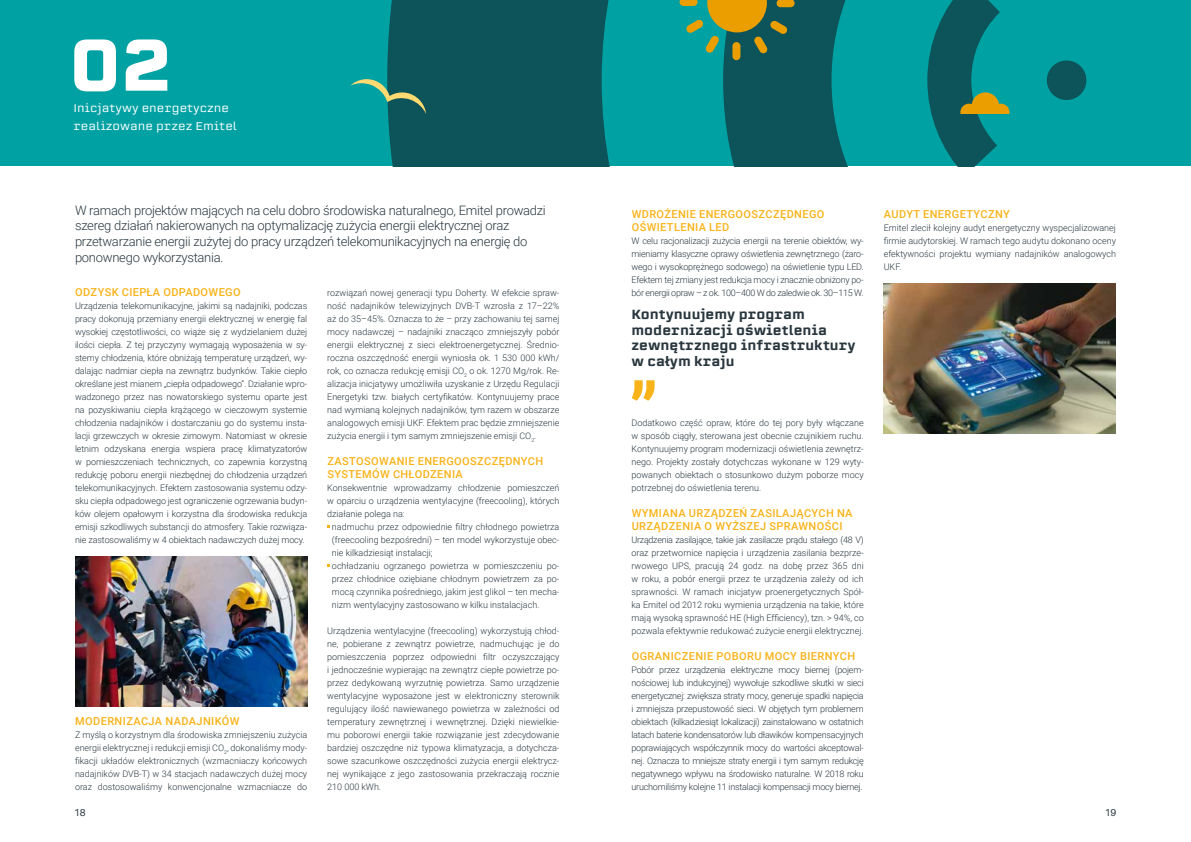
<style>
.page{position:relative;width:1191px;height:842px;background:#fff}
.page>*{position:absolute;margin:0;border:0;box-sizing:border-box;transform-origin:0 0}
.t1{font:700 70.8px "Erbaum";color:#fff}
.t2{font:300 13px/15.6px "Roboto";letter-spacing:-.02em;color:#29363e}
.t3{font:500 13px/15.6px "Erbaum";color:#29363e}
.t4{font:500 11px/13px "Roboto";letter-spacing:.035em;color:#f8b318}
.t5{font:11px/18px "Erbaum";color:#fff}
.t6{font:10px "Aileron";color:#29363e}
.t7{font:300 9px/13px "Roboto";color:#29363e;text-align:justify}
</style>
<div class="page">
<div style="left:0;top:0;width:1191px;height:166px;background:#00a1a3"></div>
<svg style="left:1047px;top:60px;width:40px;height:40px"></svg>
<div style="left:387px;top:0;width:223px;height:166px;background:#0c5459"></div>
<svg style="left:679px;top:0;width:169px;height:166px"></svg>
<svg style="left:927px;top:0;width:82px;height:166px"></svg>
<svg style="left:350px;top:77px;width:76px;height:37px"></svg>
<img style="left:75px;top:556px;width:233px;height:150px">
<img style="left:883px;top:283px;width:233px;height:150px">
<svg style="left:631px;top:380px;width:23px;height:21px"></svg>
<h1 class="t1" style="left:69px;top:14px;width:104px">02</h1>
<p class="t5" style="left:73px;top:98px;width:165px">Inicjatywy energetyczne realizowane przez Emitel</p>
<p class="t2" style="left:75px;top:202px;width:472px">W ramach projektów mających na celu dobro środowiska naturalnego, Emitel prowadzi szereg działań nakierowanych na optymalizację zużycia energii elektrycznej oraz przetwarzanie energii zużytej do pracy urządzeń telekomunikacyjnych na energię do ponownego wykorzystania.</p>
<p class="t4" style="left:75px;top:285px;width:167px">ODZYSK CIEPŁA ODPADOWEGO</p>
<p class="t7" style="left:75px;top:299px;width:234px">Urządzenia telekomunikacyjne, jakimi są nadajniki, podczas pracy dokonują przemiany energii elektrycznej w energię fal wysokiej częstotliwości, co wiąże się z wydzielaniem dużej ilości ciepła. Z tej przyczyny wymagają wyposażenia w sy&shy;stemy chłodzenia, które obniżają temperaturę urządzeń, wy&shy;dalając nadmiar ciepła na zewnątrz budynków. Takie ciepło określane jest mianem „ciepła odpadowego”. Działanie wpro&shy;wadzonego przez nas nowatorskiego systemu oparte jest na pozyskiwaniu ciepła krążącego w cieczowym systemie chłodzenia nadajników i dostarczaniu go do systemu insta&shy;lacji grzewczych w okresie zimowym. Natomiast w okresie letnim odzyskana energia wspiera pracę klimatyzatorów w pomieszczeniach technicznych, co zapewnia korzystną redukcję poboru energii niezbędnej do chłodzenia urządzeń telekomunikacyjnych. Efektem zastosowania systemu odzy&shy;sku ciepła odpadowego jest ograniczenie ogrzewania budyn&shy;ków olejem opałowym i korzystna dla środowiska redukcja emisji szkodliwych substancji do atmosfery. Takie rozwiąza&shy;nie zastosowaliśmy w 4 obiektach nadawczych dużej mocy.</p>
<p class="t7" style="left:327px;top:286px;width:234px">rozwiązań nowej generacji typu Doherty. W efekcie spraw&shy;ność nadajników telewizyjnych DVB-T wzrosła z 17–22% aż do 35–45%. Oznacza to że – przy zachowaniu tej samej mocy nadawczej – nadajniki znacząco zmniejszyły pobór energii elektrycznej z sieci elektroenergetycznej. Średnio&shy;roczna oszczędność energii wyniosła ok. 1 530 000 kWh/ rok, co oznacza redukcję emisji CO<sub>2</sub> o ok. 1270 Mg/rok. Re&shy;alizacja inicjatywy umożliwiła uzyskanie z Urzędu Regulacji Energetyki tzw. białych certyfikatów. Kontynuujemy prace nad wymianą kolejnych nadajników, tym razem w obszarze analogowych emisji UKF. Efektem prac będzie zmniejszenie zużycia energii i tym samym zmniejszenie emisji CO<sub>2</sub>.</p>
<p class="t4" style="left:327px;top:454px;width:217px">ZASTOSOWANIE ENERGOOSZCZĘDNYCH<br>SYSTEMÓW CHŁODZENIA</p>
<p class="t7" style="left:327px;top:481px;width:234px">Konsekwentnie wprowadzamy chłodzenie pomieszczeń</p>
<p class="t7" style="left:327px;top:494px;width:234px">w oparciu o urządzenia wentylacyjne (freecooling), których</p>
<p class="t7" style="left:327px;top:507px;width:79px">działanie polega na:</p>
<p class="t7" style="left:332px;top:520px;width:229px">nadmuchu przez odpowiednie filtry chłodnego powietrza</p>
<p class="t7" style="left:332px;top:533px;width:229px">(freecooling bezpośredni) – ten model wykorzystuje obec-</p>
<p class="t7" style="left:332px;top:546px;width:102px">nie kilkadziesiąt instalacji;</p>
<p class="t7" style="left:332px;top:559px;width:229px">ochładzaniu ogrzanego powietrza w pomieszczeniu po-</p>
<p class="t7" style="left:332px;top:572px;width:229px">przez chłodnice oziębiane chłodnym powietrzem za po-</p>
<p class="t7" style="left:332px;top:585px;width:229px">mocą czynnika pośredniego, jakim jest glikol – ten mecha-</p>
<p class="t7" style="left:332px;top:598px;width:209px">nizm wentylacyjny zastosowano w kilku instalacjach.</p>
<p class="t7" style="left:327px;top:624px;width:234px">Urządzenia wentylacyjne (freecooling) wykorzystują chłod&shy;ne, pobierane z zewnątrz powietrze, nadmuchując je do pomieszczenia poprzez odpowiedni filtr oczyszczający i jednocześnie wypierając na zewnątrz ciepłe powietrze po&shy;przez dedykowaną wyrzutnię powietrza. Samo urządzenie wentylacyjne wyposażone jest w elektroniczny sterownik regulujący ilość nawiewanego powietrza w zależności od temperatury zewnętrznej i wewnętrznej. Dzięki niewielkie&shy;mu poborowi energii takie rozwiązanie jest zdecydowanie bardziej oszczędne niż typowa klimatyzacja, a dotychcza&shy;sowe szacunkowe oszczędności zużycia energii elektrycz&shy;nej wynikające z jego zastosowania przekraczają rocznie 210 000 kWh.</p>
<p class="t4" style="left:75px;top:714px;width:166px">MODERNIZACJA NADAJNIKÓW</p>
<p class="t7" style="left:75px;top:728px;width:234px">Z myślą o korzystnym dla środowiska zmniejszeniu zużycia energii elektrycznej i redukcji emisji CO<sub>2</sub>, dokonaliśmy mody&shy;fikacji układów elektronicznych (wzmacniaczy końcowych nadajników DVB-T) w 34 stacjach nadawczych dużej mocy oraz dostosowaliśmy konwencjonalne wzmacniacze do</p>
<p class="t4" style="left:631px;top:207px;width:194px">WDROŻENIE ENERGOOSZCZĘDNEGO<br>OŚWIETLENIA LED</p>
<p class="t7" style="left:631px;top:234px;width:234px">W celu racjonalizacji zużycia energii na terenie obiektów, wy&shy;mieniamy klasyczne oprawy oświetlenia zewnętrznego (żaro&shy;wego i wysokoprężnego sodowego) na oświetlenie typu LED.<br>Efektem tej zmiany jest redukcja mocy i znacznie obniżony po&shy;bór energii opraw – z ok. 100–400 W do zaledwie ok. 30–115 W.</p>
<h2 class="t3" style="left:631px;top:306px;width:226px">Kontynuujemy program modernizacji oświetlenia zewnętrznego infrastruktury w całym kraju</h2>
<p class="t7" style="left:631px;top:416px;width:234px">Dodatkowo część opraw, które do tej pory były włączane w sposób ciągły, sterowana jest obecnie czujnikiem ruchu.<br>Kontynuujemy program modernizacji oświetlenia zewnętrz&shy;nego. Projekty zostały dotychczas wykonane w 129 wyty&shy;powanych obiektach o stosunkowo dużym poborze mocy potrzebnej do oświetlenia terenu.</p>
<p class="t4" style="left:631px;top:506px;width:222px">WYMIANA URZĄDZEŃ ZASILAJĄCYCH NA<br>URZĄDZENIA O WYŻSZEJ SPRAWNOŚCI</p>
<p class="t7" style="left:631px;top:533px;width:234px">Urządzenia zasilające, takie jak zasilacze prądu stałego (48 V) oraz przetwornice napięcia i urządzenia zasilania bezprze&shy;rwowego UPS, pracują 24 godz. na dobę przez 365 dni w roku, a pobór energii przez te urządzenia zależy od ich sprawności. W ramach inicjatyw proenergetycznych Spół&shy;ka Emitel od 2012 roku wymienia urządzenia na takie, które mają wysoką sprawność HE (High Efficiency), tzn. &gt; 94%, co pozwala efektywnie redukować zużycie energii elektrycznej.</p>
<p class="t4" style="left:631px;top:649px;width:225px">OGRANICZENIE POBORU MOCY BIERNYCH</p>
<p class="t7" style="left:631px;top:663px;width:234px">Pobór przez urządzenia elektryczne mocy biernej (pojem&shy;nościowej lub indukcyjnej) wywołuje szkodliwe skutki w sieci energetycznej: zwiększa straty mocy, generuje spadki napięcia i zmniejsza przepustowość sieci. W objętych tym problemem obiektach (kilkadziesiąt lokalizacji) zainstalowano w ostatnich latach baterie kondensatorów lub dławików kompensacyjnych poprawiających współczynnik mocy do wartości akceptowal&shy;nej. Oznacza to mniejsze straty energii i tym samym redukcję negatywnego wpływu na środowisko naturalne. W 2018 roku uruchomiliśmy kolejne 11 instalacji kompensacji mocy biernej.</p>
<p class="t4" style="left:884px;top:207px;width:127px">AUDYT ENERGETYCZNY</p>
<p class="t7" style="left:883px;top:221px;width:234px">Emitel zlecił kolejny audyt energetyczny wyspecjalizowanej firmie audytorskiej. W ramach tego audytu dokonano oceny efektywności projektu wymiany nadajników analogowych UKF.</p>
<p class="t6" style="left:74px;top:807px;width:13px">18</p>
<p class="t6" style="left:1104px;top:807px;width:13px">19</p>
</div>
